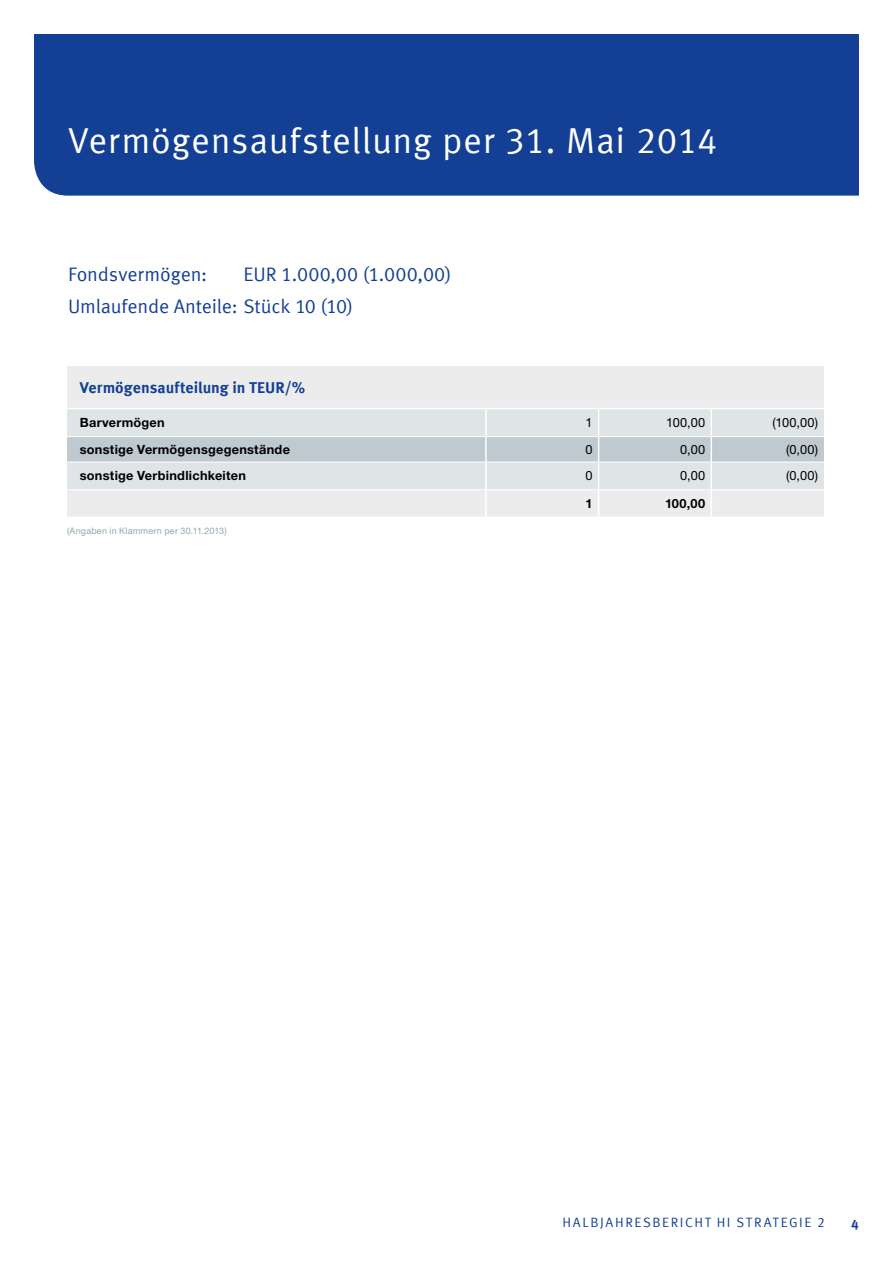
<style>
.page{position:relative;width:893px;height:1263px;background:#fff}
.page>*{position:absolute;margin:0;border:0;box-sizing:border-box;transform-origin:0 0}
.t1{font:36px "Meta Offc Pro Norm";letter-spacing:.015em;color:#fff}
.t2{font:19.5px/32px "Meta Offc Pro Norm";letter-spacing:-.01em;color:#134094}
.t3{font:700 15.75px "Meta Offc Pro";color:#134094}
.t4{font:13.5px "Meta Offc Pro Norm";letter-spacing:.125em;color:#134094}
.t5{font:700 13.5px "Meta Offc Pro";color:#134094}
.t6{font:700 12.75px "Helvetica Neue LTW1 G";letter-spacing:.02em;color:#000}
.t7{font:12.75px "Helvetica Neue LTW1 G";letter-spacing:.025em;color:#000}
.t8{font:9px "Helvetica Neue LTW1 G";letter-spacing:.025em;color:#94a5b0}
</style>
<div class="page">
<div style="left:34px;top:34px;width:825px;height:162px;background:#134094"></div>
<div style="left:67px;top:366px;width:757px;height:42px;background:#ececed"></div>
<svg style="left:67px;top:409px;width:757px;height:108px;background:#dce0e4"></svg>
<hr style="left:710px;top:409px;width:2px;height:28px;background:#fff">
<hr style="left:710px;top:437px;width:2px;height:25px;background:#fff">
<hr style="left:710px;top:462px;width:2px;height:28px;background:#fff">
<hr style="left:710px;top:490px;width:2px;height:27px;background:#fff">
<h1 class="t1" style="left:68px;top:113px;width:651px">Vermögensaufstellung per 31. Mai 2014</h1>
<h2 class="t2" style="left:68px;top:257px;width:385px;text-indent:176px">EUR 1.000,00 (1.000,00)<br>Umlaufende Anteile: Stück 10 (10)</h2>
<h2 class="t2" style="left:68px;top:257px;width:141px">Fondsvermögen:</h2>
<p class="t3" style="left:80px;top:375px;width:227px">Vermögensaufteilung in TEUR/%</p>
<p class="t6" style="left:80px;top:415px;width:86px">Barvermögen</p>
<p class="t7" style="left:585px;top:415px;width:9px">1</p>
<p class="t7" style="left:666px;top:415px;width:41px">100,00</p>
<p class="t7" style="left:772px;top:415px;width:47px">(100,00)</p>
<p class="t6" style="left:80px;top:441px;width:212px">sonstige Vermögensgegenstände</p>
<p class="t7" style="left:585px;top:441px;width:9px">0</p>
<p class="t7" style="left:680px;top:441px;width:27px">0,00</p>
<p class="t7" style="left:786px;top:441px;width:33px">(0,00)</p>
<p class="t6" style="left:80px;top:468px;width:168px">sonstige Verbindlichkeiten</p>
<p class="t7" style="left:585px;top:468px;width:9px">0</p>
<p class="t7" style="left:680px;top:468px;width:27px">0,00</p>
<p class="t7" style="left:786px;top:468px;width:33px">(0,00)</p>
<p class="t6" style="left:585px;top:496px;width:9px">1</p>
<p class="t6" style="left:665px;top:496px;width:42px">100,00</p>
<p class="t8" style="left:67px;top:525px;width:161px">(Angaben in Klammern per 30.11.2013)</p>
<p class="t4" style="left:563px;top:1211px;width:227px">Halbjah resberi cht HI Strategie</p>
<p class="t4" style="left:817px;top:1211px;width:9px">2</p>
<p class="t5" style="left:851px;top:1214px;width:9px">4</p>
</div>
